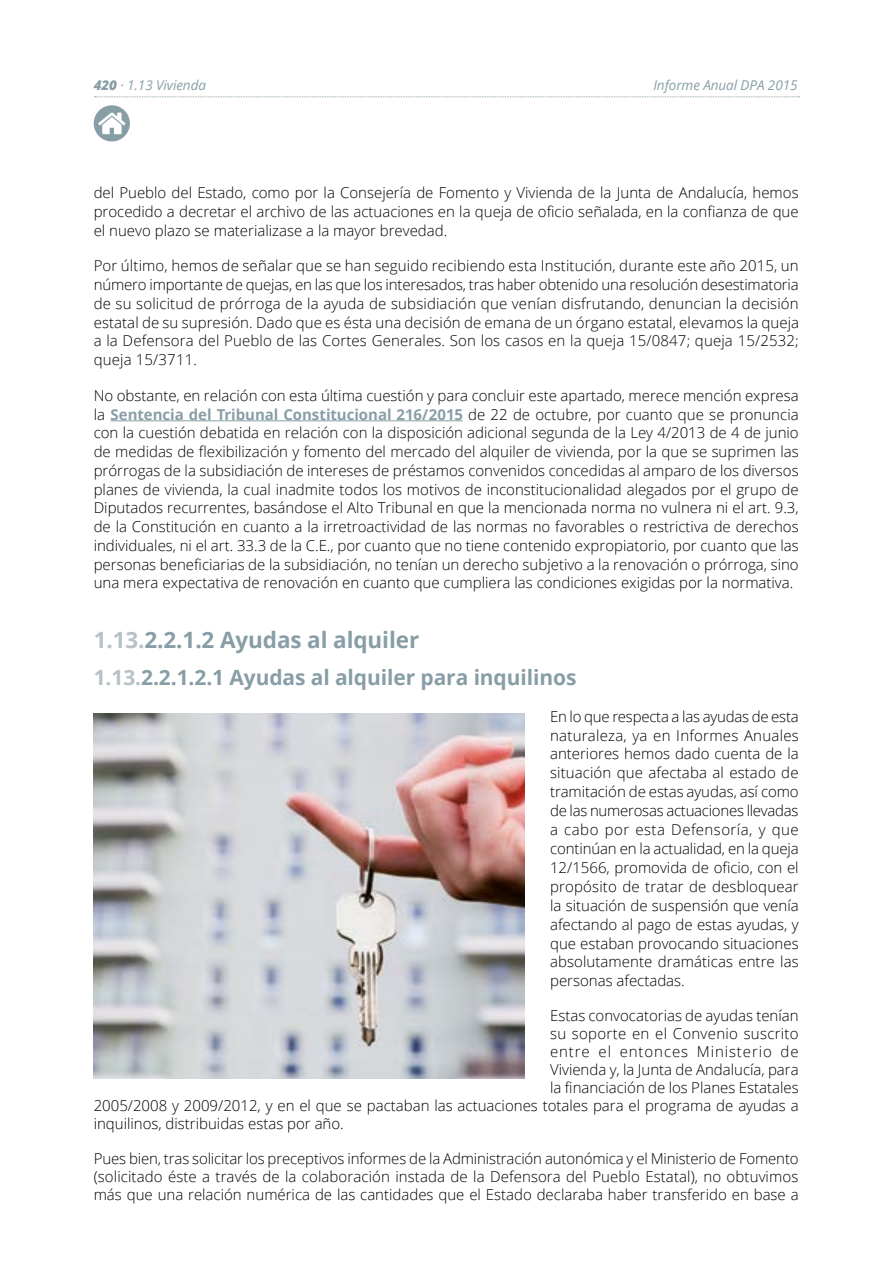
<style>
.page{position:relative;width:893px;height:1263px;background:#fff}
.page>*{position:absolute;margin:0;border:0;box-sizing:border-box;transform-origin:0 0}
.t1{font:700 22.5px "Open Sans";letter-spacing:-.005em;color:#889ea6}
.t2{font:700 21px "Open Sans";letter-spacing:-.005em;color:#889ea6}
.t3{font:300 15px/18.8px "Open Sans";color:#000;text-align:justify}
.t4{font:300 15px "Open Sans";letter-spacing:.02em;color:#000}
.t5{font:300 15px "Open Sans";letter-spacing:.06em;color:#000}
.t6{font:italic 13.5px "Open Sans";letter-spacing:-.005em;color:#889ea6}
.s1{font-weight:800}
.s2{font-weight:700;color:#889ea6}
.s3{color:#b7c2c7}
</style>
<div class="page">
<div style="left:94px;top:105px;width:36px;height:36px;background:#889ea6;border-radius:50%"></div>
<svg style="left:98px;top:113px;width:27px;height:21px"></svg>
<svg style="left:95px;top:96px;width:704px;height:1px"></svg>
<hr style="left:110px;top:421px;width:353px;height:1px;background:#889ea6">
<img style="left:94px;top:713px;width:431px;height:366px">
<p class="t6" style="left:94px;top:76px;width:114px"><span class="s1">420</span> · 1.13 Vivienda</p>
<p class="t6" style="left:653px;top:76px;width:146px">Informe Anual DPA 2015</p>
<p class="t3" style="left:94px;top:183px;width:706px">del Pueblo del Estado, como por la Consejería de Fomento y Vivienda de la Junta de Andalucía, hemos procedido a decretar el archivo de las actuaciones en la queja de oficio señalada, en la confianza de que el nuevo plazo se materializase a la mayor brevedad.</p>
<p class="t3" style="left:94px;top:256px;width:707px">Por último, hemos de señalar que se han seguido recibiendo esta Institución, durante este año 2015, un número importante de quejas, en las que los interesados, tras haber obtenido una resolución desestimatoria de su solicitud de prórroga de la ayuda de subsidiación que venían disfrutando, denuncian la decisión estatal de su supresión. Dado que es ésta una decisión de emana de un órgano estatal, elevamos la queja a la Defensora del Pueblo de las Cortes Generales. Son los casos en la queja 15/0847; queja 15/2532; queja 15/3711.</p>
<p class="t3" style="left:94px;top:386px;width:706px">No obstante, en relación con esta última cuestión y para concluir este apartado, merece mención expresa la <span class="s2">Sentencia del Tribunal Constitucional 216/2015</span> de 22 de octubre, por cuanto que se pronuncia con la cuestión debatida en relación con la disposición adicional segunda de la Ley 4/2013 de 4 de junio de medidas de flexibilización y fomento del mercado del alquiler de vivienda, por la que se suprimen las prórrogas de la subsidiación de intereses de préstamos convenidos concedidas al amparo de los diversos planes de vivienda, la cual inadmite todos los motivos de inconstitucionalidad alegados por el grupo de Diputados recurrentes, basándose el Alto Tribunal en que la mencionada norma no vulnera ni el art. 9.3, de la Constitución en cuanto a la irretroactividad de las normas no favorables o restrictiva de derechos individuales, ni el art. 33.3 de la C.E., por cuanto que no tiene contenido expropiatorio, por cuanto que las personas beneficiarias de la subsidiación, no tenían un derecho subjetivo a la renovación o prórroga, sino una mera expectativa de renovación en cuanto que cumpliera las condiciones exigidas por la normativa.</p>
<h1 class="t1" style="left:94px;top:624px;width:327px"><span class="s3">1.13.</span>2.2.1.2 Ayudas al alquiler</h1>
<h2 class="t2" style="left:94px;top:662px;width:484px"><span class="s3">1.13.</span>2.2.1.2.1 Ayudas al alquiler para inquilinos</h2>
<p class="t3" style="left:550px;top:706px;width:250px">En lo que respecta a las ayudas de esta naturaleza, ya en Informes Anuales anteriores hemos dado cuenta de la situación que afectaba al estado de tramitación de estas ayudas, así como de las numerosas actuaciones llevadas a cabo por esta Defensoría, y que continúan en la actualidad, en la queja 12/1566, promovida de oficio, con el propósito de tratar de desbloquear la situación de suspensión que venía afectando al pago de estas ayudas, y que estaban provocando situaciones absolutamente dramáticas entre las personas afectadas.</p>
<p class="t3" style="left:550px;top:1006px;width:250px">Estas convocatorias de ayudas tenían</p>
<p class="t4" style="left:550px;top:1023px;width:250px">su soporte en el Convenio suscrito</p>
<p class="t5" style="left:550px;top:1041px;width:250px">entre el entonces Ministerio de</p>
<p class="t3" style="left:550px;top:1060px;width:250px">Vivienda y, la Junta de Andalucía, para</p>
<p class="t3" style="left:550px;top:1078px;width:250px">la financiación de los Planes Estatales</p>
<p class="t3" style="left:94px;top:1096px;width:706px">2005/2008 y 2009/2012, y en el que se pactaban las actuaciones totales para el programa de ayudas a</p>
<p class="t3" style="left:94px;top:1114px;width:252px">inquilinos, distribuidas estas por año.</p>
<p class="t3" style="left:94px;top:1149px;width:706px;line-height:18px">Pues bien, tras solicitar los preceptivos informes de la Administración autonómica y el Ministerio de Fomento (solicitado éste a través de la colaboración instada de la Defensora del Pueblo Estatal), no obtuvimos más que una relación numérica de las cantidades que el Estado declaraba haber transferido en base a</p>
</div>
